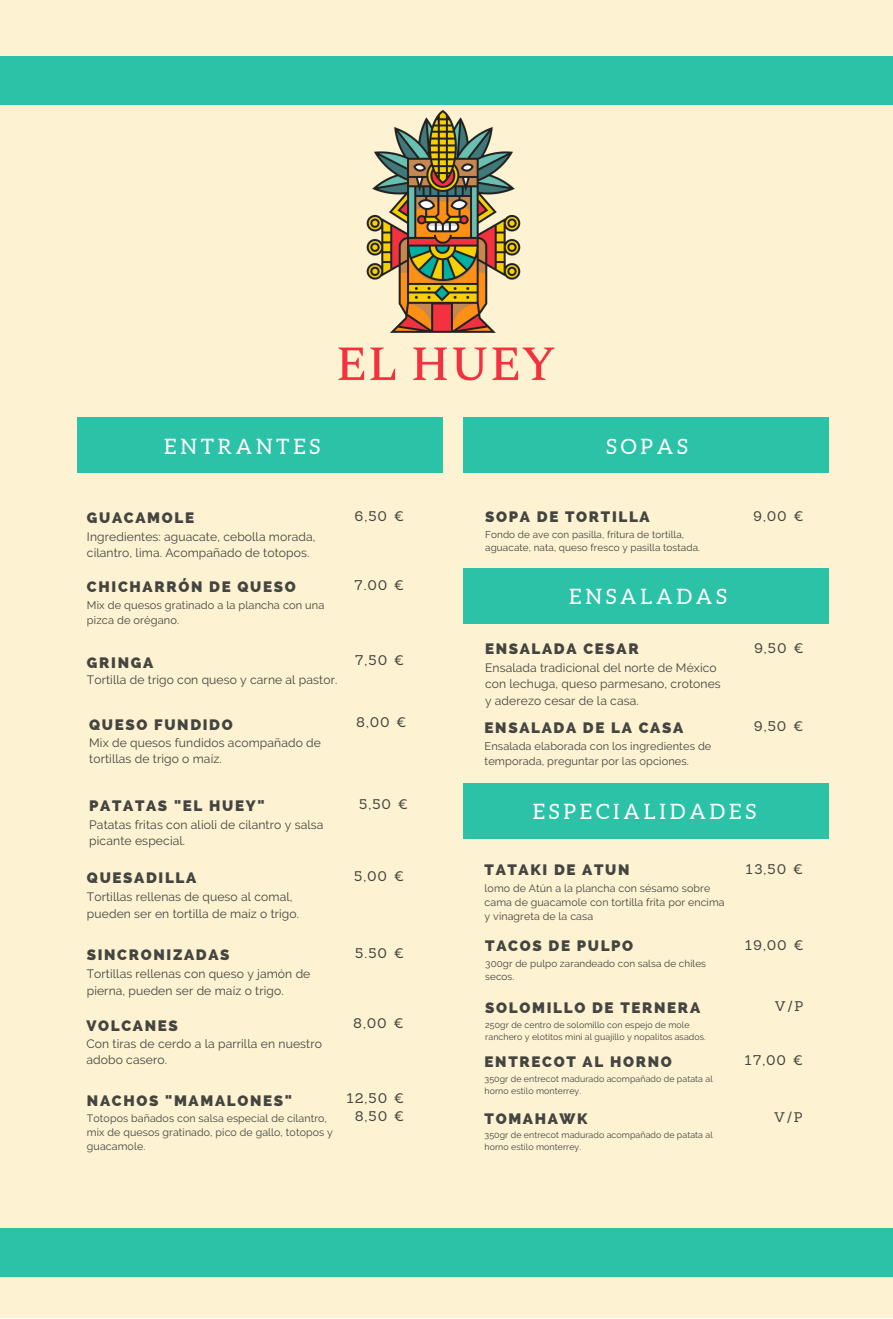
<style>
.page{position:relative;width:893px;height:1319px;background:#fff}
.page>*{position:absolute;margin:0;border:0;box-sizing:border-box;transform-origin:0 0}
.t1{font:21.15px "Aleo";letter-spacing:.18em;color:#fff}
.t2{font:800 15.15px "Raleway";letter-spacing:.11em;color:#444440}
.t3{font:13.65px/18px "Sanchez";letter-spacing:.11em;color:#444440;text-align:right}
.t4{font:12.15px/16.4px "Raleway";letter-spacing:.01em;color:#444440}
.t5{font:10.95px/14.7px "Raleway";letter-spacing:.01em;color:#444440}
.t6{font:10.65px/14.1px "Raleway";letter-spacing:.01em;color:#444440}
.t7{font:9.9px/13px "Raleway";letter-spacing:.01em;color:#444440}
.t8{font:8.85px/12px "Raleway";letter-spacing:.01em;color:#444440}
</style>
<div class="page">
<div style="left:0;top:0;width:892px;height:1317px;background:#fdf2d1"></div>
<img style="left:366px;top:110px;width:155px;height:223px">
<div style="left:463px;top:418px;width:366px;height:55px;background:#2bc2a7"></div>
<div style="left:78px;top:418px;width:365px;height:55px;background:#2bc2a7"></div>
<div style="left:463px;top:784px;width:366px;height:55px;background:#2bc2a7"></div>
<div style="left:463px;top:569px;width:366px;height:55px;background:#2bc2a7"></div>
<div style="left:0;top:56px;width:892px;height:49px;background:#2bc2a7"></div>
<div style="left:0;top:1228px;width:892px;height:49px;background:#2bc2a7"></div>
<img style="left:338px;top:347px;width:217px;height:34px">
<h1 class="t1" style="left:164px;top:435px;width:158px">ENTRANTES</h1>
<p class="t2" style="left:87px;top:508px;width:109px">GUACAMOLE</p>
<p class="t4" style="left:87px;top:528px;width:230px">Ingredientes: aguacate, cebolla morada, cilantro, lima. Acompañado de totopos.</p>
<p class="t2" style="left:87px;top:578px;width:210px">CHICHARRÓN DE QUESO</p>
<p class="t5" style="left:87px;top:598px;width:239px">Mix de quesos gratinado a la plancha con una pizca de orégano.</p>
<p class="t2" style="left:87px;top:653px;width:68px">GRINGA</p>
<p class="t4" style="left:87px;top:672px;width:252px">Tortilla de trigo con queso y carne al pastor.</p>
<p class="t2" style="left:89px;top:715px;width:145px">QUESO FUNDIDO</p>
<p class="t4" style="left:89px;top:734px;width:233px">Mix de quesos fundidos acompañado de tortillas de trigo o maíz.</p>
<p class="t3" style="left:355px;top:506px;width:50px">6,50 €</p>
<p class="t3" style="left:354px;top:576px;width:51px">7.00 €</p>
<p class="t3" style="left:355px;top:651px;width:50px">7,50 €</p>
<p class="t3" style="left:356px;top:713px;width:51px">8,00 €</p>
<p class="t2" style="left:89px;top:797px;width:177px">PATATAS "EL HUEY"</p>
<p class="t4" style="left:89px;top:816px;width:236px">Patatas fritas con alioli de cilantro y salsa picante especial.</p>
<p class="t2" style="left:87px;top:869px;width:111px">QUESADILLA</p>
<p class="t4" style="left:87px;top:888px;width:214px">Tortillas rellenas de queso al comal, pueden ser en tortilla de maíz o trigo.</p>
<p class="t2" style="left:87px;top:946px;width:144px">SINCRONIZADAS</p>
<p class="t4" style="left:87px;top:965px;width:225px">Tortillas rellenas con queso y jamón de pierna, pueden ser de maíz o trigo.</p>
<p class="t2" style="left:86px;top:1016px;width:93px">VOLCANES</p>
<p class="t4" style="left:86px;top:1035px;width:237px">Con tiras de cerdo a la parrilla en nuestro adobo casero.</p>
<p class="t2" style="left:87px;top:1091px;width:206px">NACHOS "MAMALONES"</p>
<p class="t6" style="left:87px;top:1110px;width:247px">Totopos bañados con salsa especial de cilantro, mix de quesos gratinado, pico de gallo, totopos y guacamole.</p>
<p class="t3" style="left:359px;top:795px;width:50px">5,50 €</p>
<p class="t3" style="left:354px;top:867px;width:51px">5,00 €</p>
<p class="t3" style="left:355px;top:944px;width:50px">5.50 €</p>
<p class="t3" style="left:353px;top:1013px;width:51px">8,00 €</p>
<p class="t3" style="left:347px;top:1089px;width:59px">12,50 €<br>8,50 €</p>
<h1 class="t1" style="left:606px;top:435px;width:83px">SOPAS</h1>
<p class="t2" style="left:485px;top:508px;width:166px">SOPA DE TORTILLA</p>
<p class="t7" style="left:485px;top:528px;width:216px">Fondo de ave con pasilla, fritura de tortilla, aguacate, nata, queso fresco y pasilla tostada.</p>
<h1 class="t1" style="left:569px;top:584px;width:159px">ENSALADAS</h1>
<p class="t2" style="left:485px;top:640px;width:155px">ENSALADA CESAR</p>
<p class="t4" style="left:485px;top:659px;width:237px">Ensalada tradicional del norte de México con lechuga, queso parmesano, crotones y aderezo cesar de la casa.</p>
<p class="t2" style="left:484px;top:718px;width:200px">ENSALADA DE LA CASA</p>
<p class="t5" style="left:484px;top:738px;width:228px;line-height:15.3px">Ensalada elaborada con los ingredientes de temporada, preguntar por las opciones.</p>
<p class="t3" style="left:753px;top:507px;width:51px">9,00 €</p>
<p class="t3" style="left:754px;top:639px;width:50px">9,50 €</p>
<p class="t3" style="left:754px;top:717px;width:50px">9,50 €</p>
<h1 class="t1" style="left:532px;top:799px;width:225px">ESPECIALIDADES</h1>
<p class="t2" style="left:484px;top:861px;width:146px">TATAKI DE ATUN</p>
<p class="t6" style="left:484px;top:881px;width:241px">lomo de Atún a la plancha con sésamo sobre cama de guacamole con tortilla frita por encima y vinagreta de la casa</p>
<p class="t3" style="left:745px;top:860px;width:59px">13,50 €</p>
<p class="t2" style="left:485px;top:936px;width:149px">TACOS DE PULPO</p>
<p class="t7" style="left:485px;top:956px;width:222px">300gr de pulpo zarandeado con salsa de chiles secos.</p>
<p class="t3" style="left:745px;top:935px;width:60px">19,00 €</p>
<p class="t2" style="left:485px;top:998px;width:216px">SOLOMILLO DE TERNERA</p>
<p class="t8" style="left:485px;top:1018px;width:222px">250gr de centro de solomillo con espejo de mole ranchero y elotitos mini al guajillo y nopalitos asados.</p>
<p class="t3" style="left:774px;top:997px;width:31px">V/P</p>
<p class="t2" style="left:484px;top:1052px;width:189px">ENTRECOT AL HORNO</p>
<p class="t8" style="left:484px;top:1072px;width:230px">350gr de entrecot madurado acompañado de patata al horno estilo monterrey.</p>
<p class="t3" style="left:744px;top:1051px;width:60px">17,00 €</p>
<p class="t2" style="left:484px;top:1109px;width:105px">TOMAHAWK</p>
<p class="t8" style="left:484px;top:1129px;width:230px">350gr de entrecot madurado acompañado de patata al horno estilo monterrey.</p>
<p class="t3" style="left:773px;top:1107px;width:31px">V/P</p>
</div>
